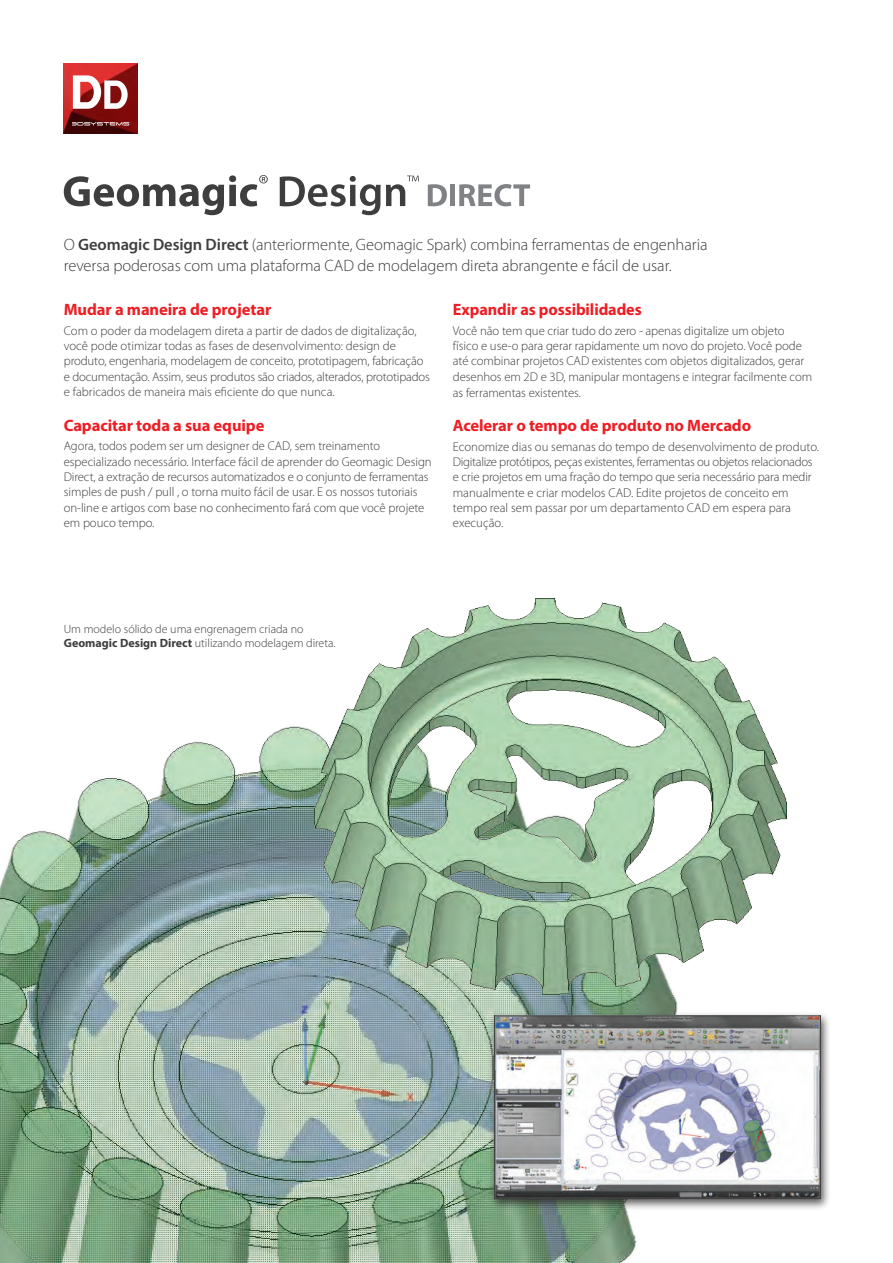
<style>
.page{position:relative;width:893px;height:1263px;background:#fff}
.page>*{position:absolute;margin:0;border:0;box-sizing:border-box;transform-origin:0 0}
.t1{font:300 16.5px/21px "Myriad Pro";letter-spacing:-.005em;color:#3e3e3f}
.t2{font:700 16.5px "Myriad Pro";letter-spacing:-.005em;color:#ee1d23}
.t3{font:300 12.75px/15.5px "Myriad Pro";letter-spacing:-.005em;color:#3e3e3f}
.t4{font:300 12px "Myriad Pro";color:#3e3e3f}
.s1{font-weight:600}
.s2{font-weight:700}
</style>
<div class="page">
<img style="left:0;top:726px;width:678px;height:537px">
<img style="left:64px;top:64px;width:73px;height:70px">
<svg style="left:73px;top:75px;width:55px;height:34px"></svg>
<svg style="left:72px;top:122px;width:59px;height:3px"></svg>
<svg style="left:64px;top:175px;width:204px;height:40px"></svg>
<svg style="left:280px;top:176px;width:139px;height:39px"></svg>
<svg style="left:428px;top:184px;width:19px;height:22px"></svg>
<div style="left:450px;top:184px;width:5px;height:22px;background:#808285"></div>
<svg style="left:459px;top:184px;width:71px;height:22px"></svg>
<div style="left:488px;top:1011px;width:343px;height:200px;background:#231f20;opacity:.75"></div>
<img style="left:496px;top:1017px;width:323px;height:180px">
<div style="left:494px;top:1015px;width:327px;height:184px;border:1px solid #3e3e3f"></div>
<img style="left:315px;top:598px;width:471px;height:397px">
<p class="t1" style="left:64px;top:234px;width:645px">O <span class="s1">Geomagic Design Direct</span> (anteriormente, Geomagic Spark) combina ferramentas de engenharia reversa poderosas com uma plataforma CAD de modelagem direta abrangente e fácil de usar.</p>
<p class="t2" style="left:64px;top:299px;width:209px">Mudar a maneira de projetar</p>
<p class="t3" style="left:64px;top:323px;width:354px">Com o poder da modelagem direta a partir de dados de digitalização, você pode otimizar todas as fases de desenvolvimento: design de</p>
<p class="t3" style="left:64px;top:354px;width:361px">produto, engenharia, modelagem de conceito, prototipagem, fabricação</p>
<p class="t3" style="left:64px;top:369px;width:368px">e documentação. Assim, seus produtos são criados, alterados, prototipados</p>
<p class="t3" style="left:64px;top:384px;width:272px">e fabricados de maneira mais eficiente do que nunca.</p>
<p class="t2" style="left:64px;top:415px;width:202px">Capacitar toda a sua equipe</p>
<p class="t3" style="left:64px;top:439px;width:318px">Agora, todos podem ser um designer de CAD, sem treinamento</p>
<p class="t3" style="left:64px;top:454px;width:369px">especializado necessário. Interface fácil de aprender do Geomagic Design Direct, a extração de recursos automatizados e o conjunto de ferramentas simples de push / pull , o torna muito fácil de usar. E os nossos tutoriais on-line e artigos com base no conhecimento fará com que você projete em pouco tempo.</p>
<p class="t2" style="left:453px;top:299px;width:190px">Expandir as possibilidades</p>
<p class="t3" style="left:453px;top:323px;width:361px">Você não tem que criar tudo do zero - apenas digitalize um objeto físico e use-o para gerar rapidamente um novo do projeto. Você pode até combinar projetos CAD existentes com objetos digitalizados, gerar desenhos em 2D e 3D, manipular montagens e integrar facilmente com as ferramentas existentes.</p>
<p class="t2" style="left:453px;top:415px;width:300px">Acelerar o tempo de produto no Mercado</p>
<p class="t3" style="left:453px;top:439px;width:368px">Economize dias ou semanas do tempo de desenvolvimento de produto.<br>Digitalize protótipos, peças existentes, ferramentas ou objetos relacionados</p>
<p class="t3" style="left:453px;top:470px;width:360px">e crie projetos em uma fração do tempo que seria necessário para medir manualmente e criar modelos CAD. Edite projetos de conceito em tempo real sem passar por um departamento CAD em espera para execução.</p>
<p class="t4" style="left:64px;top:622px;width:241px">Um modelo sólido de uma engrenagem criada no</p>
<p class="t4" style="left:64px;top:637px;width:273px"><span class="s2">Geomagic Design Direct</span> utilizando modelagem direta.</p>
</div>
